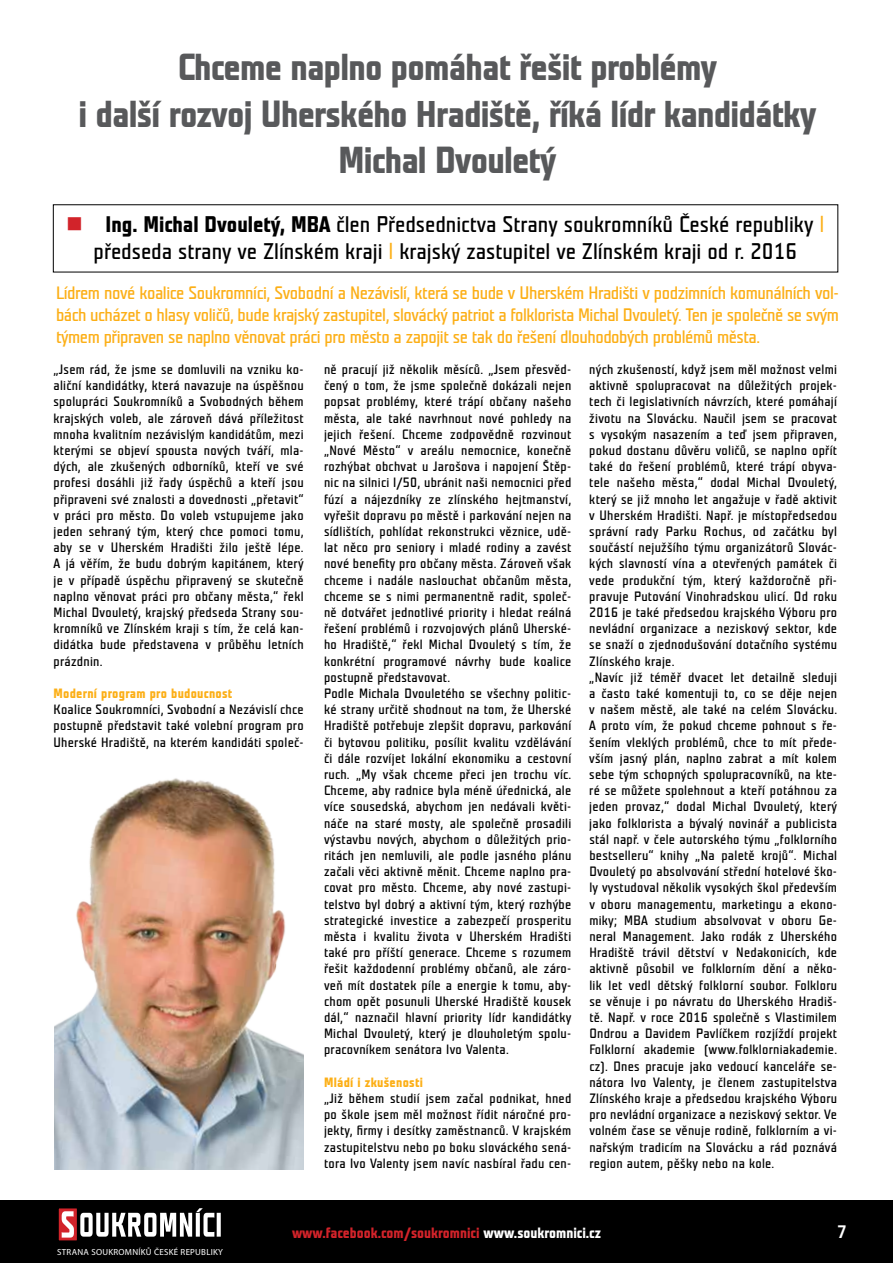
<style>
.page{position:relative;width:893px;height:1263px;background:#fff}
.page>*{position:absolute;margin:0;border:0;box-sizing:border-box;transform-origin:0 0}
.t1{font:700 37.5px/46.5px "Teuton Normal CE";letter-spacing:-.02em;color:#58595b;text-align:center}
.t2{font:22.5px/27px "Teuton Normal CE";color:#000;text-align:center}
.t3{font:18px/21.6px "Teuton Normal CE";letter-spacing:-.025em;color:#fcaf17;text-align:justify}
.t4{font:18px "Teuton Fett";color:#fff}
.t5{font:700 15px "Teuton Normal CE";color:#d2232a}
.t6{font:13.5px/16.2px "Teuton Normal CE";letter-spacing:.02em;color:#000;text-align:justify}
.t7{font:700 13.5px "Teuton Normal CE";letter-spacing:.02em;color:#fcaf17}
.t8{font:8.85px "Myriad Pro";letter-spacing:.03em;color:#fff}
.s1{color:#d2232a}
.s2{font-weight:700}
.s3{font-family:"Norma Zlin Hxx CE";color:#fcaf17}
.s4{color:#fff}
</style>
<div class="page">
<div style="left:0;top:1200px;width:893px;height:63px;background:#000"></div>
<div style="left:58px;top:1207px;width:20px;height:34px;background:#d2232a"></div>
<div style="left:56px;top:1206px;width:23px;height:37px;border:2px solid #000"></div>
<svg style="left:62px;top:1211px;width:12px;height:26px"></svg>
<svg style="left:80px;top:1208px;width:141px;height:28px"></svg>
<img style="left:54px;top:778px;width:250px;height:391px">
<h1 class="t1" style="left:78px;top:46px;width:739px">Chceme naplno pomáhat řešit problémy<br>i další rozvoj Uherského Hradiště, říká lídr kandidátky<br>Michal Dvouletý</h1>
<h2 class="t2" style="left:66px;top:211px;width:760px"><span class="s1">■</span> <span class="s2">Ing. Michal Dvouletý, MBA</span> člen Předsednictva Strany soukromníků České republiky <span class="s3">| </span>předseda strany ve Zlínském kraji <span class="s3">|</span> krajský zastupitel ve Zlínském kraji od r. 2016</h2>
<p class="t3" style="left:56px;top:283px;width:784px">Lídrem nové koalice Soukromníci, Svobodní a Nezávislí, která se bude v Uherském Hradišti v podzimních komunálních vol&shy;bách ucházet o hlasy voličů, bude krajský zastupitel, slovácký patriot a folklorista Michal Dvouletý. Ten je společně se svým týmem připraven se naplno věnovat práci pro město a zapojit se tak do řešení dlouhodobých problémů města.</p>
<p class="t6" style="left:54px;top:362px;width:252px">„Jsem rád, že jsme se domluvili na vzniku ko&shy;aliční kandidátky, která navazuje na úspěšnou spolupráci Soukromníků a Svobodných během krajských voleb, ale zároveň dává příležitost mnoha kvalitním nezávislým kandidátům, mezi kterými se objeví spousta nových tváří, mla&shy;dých, ale zkušených odborníků, kteří ve své profesi dosáhli již řady úspěchů a kteří jsou připraveni své znalosti a dovednosti „přetavit“ v práci pro město. Do voleb vstupujeme jako jeden sehraný tým, který chce pomoci tomu, aby se v Uherském Hradišti žilo ještě lépe.<br>A já věřím, že budu dobrým kapitánem, který je v případě úspěchu připravený se skutečně naplno věnovat práci pro občany města,“ řekl Michal Dvouletý, krajský předseda Strany sou&shy;kromníků ve Zlínském kraji s tím, že celá kan&shy;didátka bude představena v průběhu letních prázdnin.</p>
<p class="t7" style="left:54px;top:686px;width:180px">Moderní program pro budoucnost</p>
<p class="t6" style="left:54px;top:702px;width:252px">Koalice Soukromníci, Svobodní a Nezávislí chce postupně představit také volební program pro Uherské Hradiště, na kterém kandidáti společ-</p>
<p class="t6" style="left:324px;top:362px;width:249px;text-align:left">ně pracují již několik měsíců. „Jsem přesvěd&shy;čený o tom, že jsme společně dokázali nejen popsat problémy, které trápí občany našeho města, ale také navrhnout nové pohledy na jejich řešení. Chceme zodpovědně rozvinout „Nové Město“ v areálu nemocnice, konečně rozhýbat obchvat u Jarošova i napojení Štěp&shy;nic na silnici I/50, ubránit naši nemocnici před fúzí a nájezdníky ze zlínského hejtmanství, vyřešit dopravu po městě i parkování nejen na sídlištích, pohlídat rekonstrukci věznice, udě&shy;lat něco pro seniory i mladé rodiny a zavést nové benefity pro občany města. Zároveň však chceme i nadále naslouchat občanům města, chceme se s nimi permanentně radit, společ&shy;ně dotvářet jednotlivé priority i hledat reálná řešení problémů i rozvojových plánů Uherské&shy;ho Hradiště,“ řekl Michal Dvouletý s tím, že konkrétní programové návrhy bude koalice postupně představovat.<br>Podle Michala Dvouletého se všechny politic&shy;ké strany určitě shodnout na tom, že Uherské Hradiště potřebuje zlepšit dopravu, parkování či bytovou politiku, posílit kvalitu vzdělávání či dále rozvíjet lokální ekonomiku a cestovní ruch. „My však chceme přeci jen trochu víc.<br>Chceme, aby radnice byla méně úřednická, ale více sousedská, abychom jen nedávali květi&shy;náče na staré mosty, ale společně prosadili výstavbu nových, abychom o důležitých prio&shy;ritách jen nemluvili, ale podle jasného plánu začali věci aktivně měnit. Chceme naplno pra&shy;covat pro město. Chceme, aby nové zastupi&shy;telstvo byl dobrý a aktivní tým, který rozhýbe strategické investice a zabezpečí prosperitu města i kvalitu života v Uherském Hradišti také pro příští generace. Chceme s rozumem řešit každodenní problémy občanů, ale záro&shy;veň mít dostatek píle a energie k tomu, aby&shy;chom opět posunuli Uherské Hradiště kousek dál,“ naznačil hlavní priority lídr kandidátky Michal Dvouletý, který je dlouholetým spolu&shy;pracovníkem senátora Ivo Valenta.</p>
<p class="t7" style="left:324px;top:1075px;width:100px">Mládí i zkušenosti</p>
<p class="t6" style="left:324px;top:1091px;width:249px">„Již během studií jsem začal podnikat, hned po škole jsem měl možnost řídit náročné pro&shy;jekty, firmy i desítky zaměstnanců. V krajském zastupitelstvu nebo po boku slováckého sená&shy;tora Ivo Valenty jsem navíc nasbíral řadu cen-</p>
<p class="t6" style="left:589px;top:362px;width:249px;text-align:left">ných zkušeností, když jsem měl možnost velmi aktivně spolupracovat na důležitých projek&shy;tech či legislativních návrzích, které pomáhají životu na Slovácku. Naučil jsem se pracovat s vysokým nasazením a teď jsem připraven, pokud dostanu důvěru voličů, se naplno opřít také do řešení problémů, které trápí obyva&shy;tele našeho města,“ dodal Michal Dvouletý, který se již mnoho let angažuje v řadě aktivit v Uherském Hradišti. Např. je místopředsedou správní rady Parku Rochus, od začátku byl součástí nejužšího týmu organizátorů Slovác&shy;kých slavností vína a otevřených památek či vede produkční tým, který každoročně při&shy;pravuje Putování Vinohradskou ulicí. Od roku 2016 je také předsedou krajského Výboru pro nevládní organizace a neziskový sektor, kde se snaží o zjednodušování dotačního systému Zlínského kraje.<br>„Navíc již téměř dvacet let detailně sleduji a často také komentuji to, co se děje nejen v našem městě, ale také na celém Slovácku.<br>A proto vím, že pokud chceme pohnout s ře&shy;šením vleklých problémů, chce to mít přede&shy;vším jasný plán, naplno zabrat a mít kolem sebe tým schopných spolupracovníků, na kte&shy;ré se můžete spolehnout a kteří potáhnou za jeden provaz,“ dodal Michal Dvouletý, který jako folklorista a bývalý novinář a publicista stál např. v čele autorského týmu „folklorního bestselleru“ knihy „Na paletě krojů“. Michal Dvouletý po absolvování střední hotelové ško&shy;ly vystudoval několik vysokých škol především v oboru managementu, marketingu a ekono&shy;miky; MBA studium absolvovat v oboru Ge&shy;neral Management. Jako rodák z Uherského Hradiště trávil dětství v Nedakonicích, kde aktivně působil ve folklorním dění a něko&shy;lik let vedl dětský folklorní soubor. Folkloru se věnuje i po návratu do Uherského Hradiš&shy;tě. Např. v roce 2016 společně s Vlastimilem Ondrou a Davidem Pavlíčkem rozjíždí projekt Folklorní akademie (www.folklorniakademie. cz). Dnes pracuje jako vedoucí kanceláře se&shy;nátora Ivo Valenty, je členem zastupitelstva Zlínského kraje a předsedou krajského Výboru pro nevládní organizace a neziskový sektor. Ve volném čase se věnuje rodině, folklorním a vi&shy;nařským tradicím na Slovácku a rád poznává region autem, pěšky nebo na kole.</p>
<p class="t8" style="left:57px;top:1246px;width:167px">STRANA SOUKROMNÍKŮ ČESKÉ REPUBLIKY</p>
<p class="t5" style="left:292px;top:1225px;width:310px">www.facebook.com/soukromnici <span class="s4">www.soukromnici.cz</span></p>
<h3 class="t4" style="left:837px;top:1222px;width:11px">7</h3>
</div>
